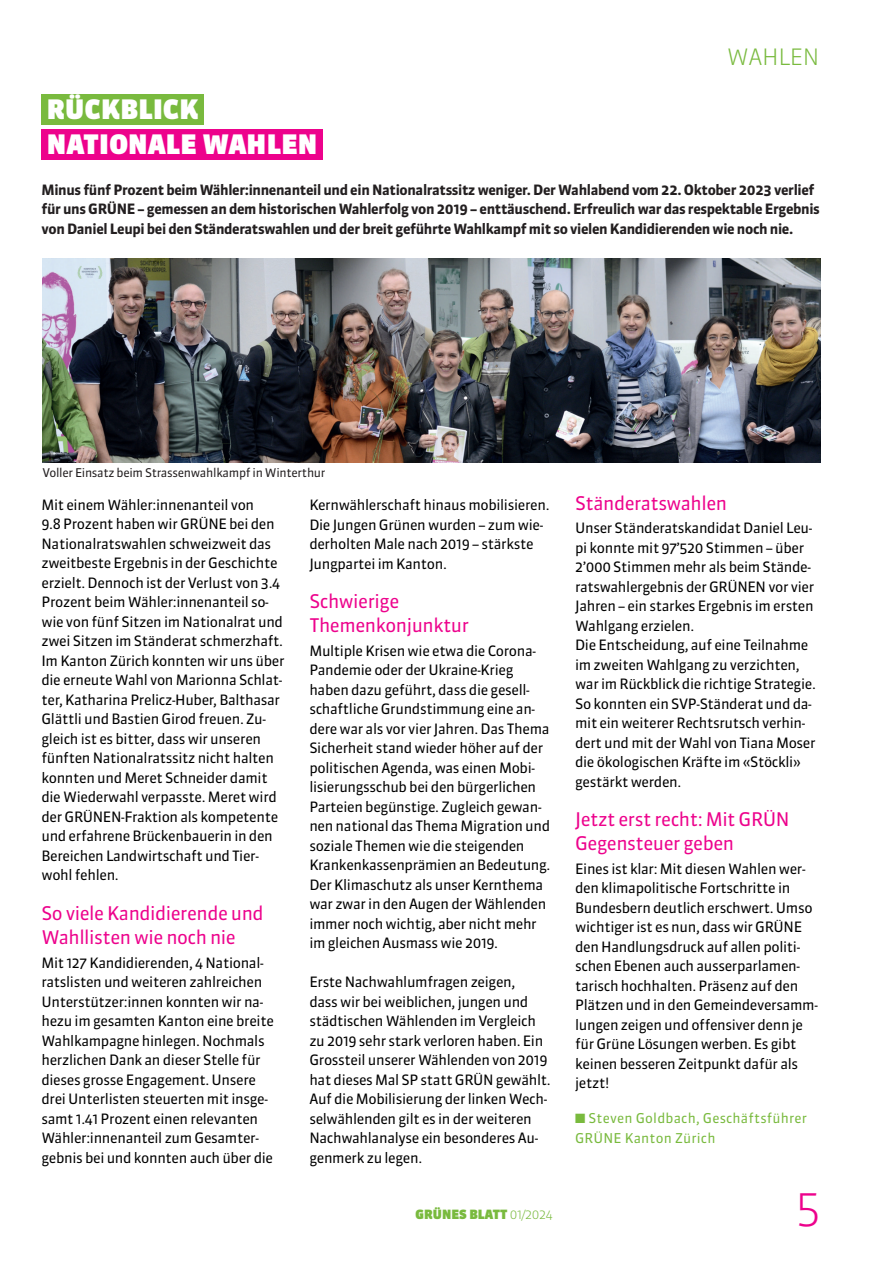
<style>
.page{position:relative;width:893px;height:1263px;background:#fff}
.page>*{position:absolute;margin:0;border:0;box-sizing:border-box;transform-origin:0 0}
.t1{font:300 45px "Sanuk OT";color:#ed028c}
.t2{font:900 26.7px "Sanuk OT";letter-spacing:.01em;color:#fff}
.t3{font:300 22.5px "Sanuk OT";letter-spacing:-.015em;color:#79ba3e}
.t4{font:18.75px/24px "Sanuk OT";letter-spacing:-.025em;color:#ed028c}
.t5{font:14.25px/19.5px "Sanuk OT";letter-spacing:-.025em;color:#000001}
.t6{font:700 14.25px/19.5px "Sanuk OT";letter-spacing:-.025em;color:#231f20}
.t7{font:13.5px/19.5px "Sanuk OT";letter-spacing:.015em;color:#79ba3e}
.t8{font:900 12.75px "Sanuk OT";color:#79ba3e}
.t9{font:12px "Sanuk OT";letter-spacing:-.025em;color:#231f20}
.s1{font-weight:300}
</style>
<div class="page">
<div style="left:41px;top:129px;width:282px;height:30px;background:#ed028c"></div>
<div style="left:41px;top:94px;width:163px;height:31px;background:#79ba3e"></div>
<img style="left:43px;top:258px;width:778px;height:205px">
<h2 class="t2" style="left:47px;top:93px;width:153px">RÜCKBLICK</h2>
<h2 class="t2" style="left:47px;top:128px;width:272px">NATIONALE WAHLEN</h2>
<h3 class="t3" style="left:727px;top:43px;width:94px">WAHLEN</h3>
<p class="t6" style="left:41px;top:180px;width:780px">Minus fünf Prozent beim Wähler:innenanteil und ein Nationalratssitz weniger. Der Wahlabend vom 22. Oktober 2023 verlief für uns GRÜNE – gemessen an dem historischen Wahlerfolg von 2019 – enttäuschend. Erfreulich war das respektable Ergebnis von Daniel Leupi bei den Ständeratswahlen und der breit geführte Wahlkampf mit so vielen Kandidierenden wie noch nie.</p>
<p class="t9" style="left:43px;top:465px;width:284px">Voller Einsatz beim Strassenwahlkampf in Winterthur</p>
<p class="t5" style="left:41px;top:495px;width:245px">Mit einem Wähler:innenanteil von<br>9.8 Prozent haben wir GRÜNE bei den Nationalratswahlen schweizweit das zweitbeste Ergebnis in der Geschichte erzielt. Dennoch ist der Verlust von 3.4<br>Prozent beim Wähler:innenanteil so&shy;wie von fünf Sitzen im Nationalrat und zwei Sitzen im Ständerat schmerzhaft.<br>Im Kanton Zürich konnten wir uns über die erneute Wahl von Marionna Schlat&shy;ter, Katharina Prelicz-Huber, Balthasar Glättli und Bastien Girod freuen. Zu&shy;gleich ist es bitter, dass wir unseren fünften Nationalratssitz nicht halten konnten und Meret Schneider damit die Wiederwahl verpasste. Meret wird der GRÜNEN-Fraktion als kompetente und erfahrene Brückenbauerin in den Bereichen Landwirtschaft und Tier&shy;wohl fehlen.</p>
<h3 class="t4" style="left:41px;top:902px;width:224px">So viele Kandidierende und<br>Wahllisten wie noch nie</h3>
<p class="t5" style="left:41px;top:953px;width:234px">Mit 127 Kandidierenden, 4 National&shy;ratslisten und weiteren zahlreichen Unterstützer:innen konnten wir na&shy;hezu im gesamten Kanton eine breite Wahlkampagne hinlegen. Nochmals herzlichen Dank an dieser Stelle für dieses grosse Engagement. Unsere drei Unterlisten steuerten mit insge&shy;samt 1.41 Prozent einen relevanten Wähler:innenanteil zum Gesamter&shy;gebnis bei und konnten auch über die</p>
<p class="t5" style="left:309px;top:495px;width:242px">Kernwählerschaft hinaus mobilisieren.<br>Die Jungen Grünen wurden – zum wie&shy;derholten Male nach 2019 – stärkste Jungpartei im Kanton.</p>
<h3 class="t4" style="left:309px;top:590px;width:161px">Schwierige<br>Themenkonjunktur</h3>
<p class="t5" style="left:309px;top:641px;width:243px">Multiple Krisen wie etwa die Corona-Pandemie oder der Ukraine-Krieg haben dazu geführt, dass die gesell&shy;schaftliche Grundstimmung eine an&shy;dere war als vor vier Jahren. Das Thema Sicherheit stand wieder höher auf der politischen Agenda, was einen Mobi&shy;lisierungsschub bei den bürgerlichen Parteien begünstige. Zugleich gewan&shy;nen national das Thema Migration und soziale Themen wie die steigenden Krankenkassenprämien an Bedeutung.<br>Der Klimaschutz als unser Kernthema war zwar in den Augen der Wählenden immer noch wichtig, aber nicht mehr im gleichen Ausmass wie 2019.</p>
<p class="t5" style="left:309px;top:972px;width:243px">Erste Nachwahlumfragen zeigen,<br>dass wir bei weiblichen, jungen und städtischen Wählenden im Vergleich zu 2019 sehr stark verloren haben. Ein Grossteil unserer Wählenden von 2019 hat dieses Mal SP statt GRÜN gewählt.<br>Auf die Mobilisierung der linken Wech&shy;selwählenden gilt es in der weiteren Nachwahlanalyse ein besonderes Au&shy;genmerk zu legen.</p>
<p class="t8" style="left:416px;top:1206px;width:139px">GRÜNES BLATT <span class="s1">01/2024</span></p>
<h3 class="t4" style="left:575px;top:491px;width:154px">Ständeratswahlen</h3>
<p class="t5" style="left:575px;top:518px;width:242px">Unser Ständeratskandidat Daniel Leu&shy;pi konnte mit 97’520 Stimmen – über 2’000 Stimmen mehr als beim Stände&shy;ratswahlergebnis der GRÜNEN vor vier Jahren – ein starkes Ergebnis im ersten Wahlgang erzielen.<br>Die Entscheidung, auf eine Teilnahme im zweiten Wahlgang zu verzichten, war im Rückblick die richtige Strategie.<br>So konnten ein SVP-Ständerat und da&shy;mit ein weiterer Rechtsrutsch verhin&shy;dert und mit der Wahl von Tiana Moser die ökologischen Kräfte im «Stöckli» gestärkt werden.</p>
<h3 class="t4" style="left:575px;top:808px;width:216px">Jetzt erst recht: Mit GRÜN<br>Gegensteuer geben</h3>
<p class="t5" style="left:575px;top:859px;width:244px">Eines ist klar: Mit diesen Wahlen wer&shy;den klimapolitische Fortschritte in Bundesbern deutlich erschwert. Umso wichtiger ist es nun, dass wir GRÜNE den Handlungsdruck auf allen politi&shy;schen Ebenen auch ausserparlamen&shy;tarisch hochhalten. Präsenz auf den Plätzen und in den Gemeindeversamm&shy;lungen zeigen und offensiver denn je für Grüne Lösungen werben. Es gibt keinen besseren Zeitpunkt dafür als jetzt!</p>
<p class="t7" style="left:575px;top:1109px;width:233px">■ Steven Goldbach, Geschäftsführer<br>GRÜNE Kanton Zürich</p>
<h1 class="t1" style="left:796px;top:1178px;width:26px">5</h1>
</div>
